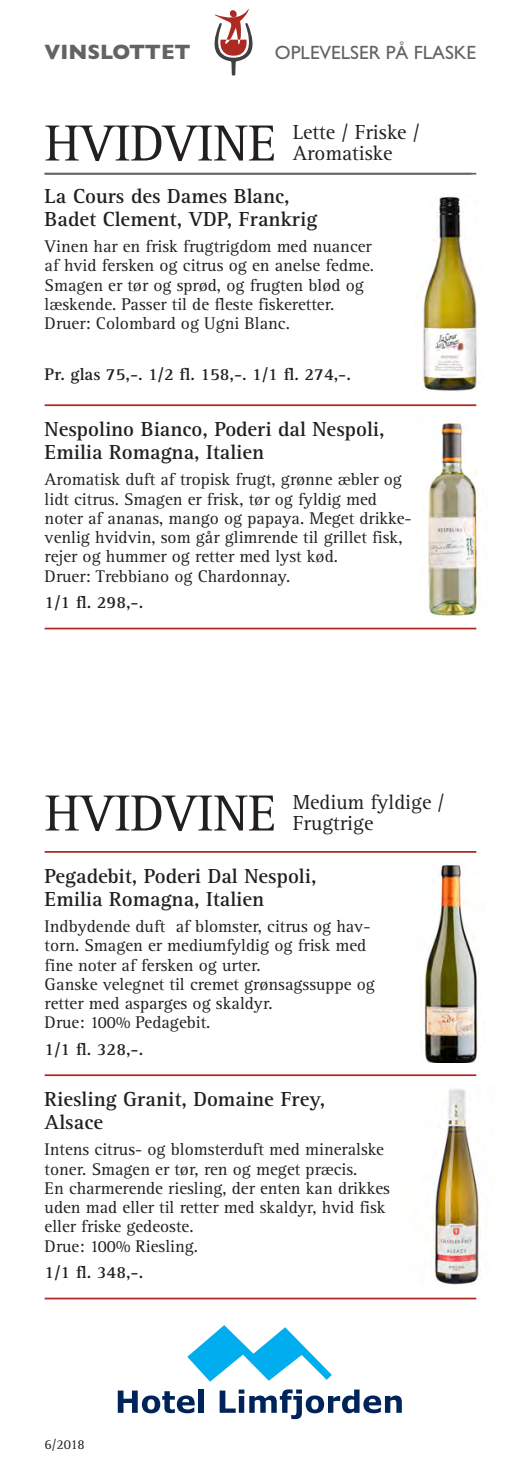
<style>
.page{position:relative;width:521px;height:1474px;background:#fff}
.page>*{position:absolute;margin:0;border:0;box-sizing:border-box;transform-origin:0 0}
.t1{font:52.5px "Rotis Serif";color:#231f20}
.t2{font:700 21px/22.8px "Rotis Serif";color:#231f20}
.t3{font:21px/21px "Rotis Serif";color:#231f20}
.t4{font:700 21px "Gill Sans";color:#636366}
.t5{font:19.25px "Gill Sans";color:#636366}
.t6{font:17.5px/19.2px "Rotis Serif";color:#231f20}
.t7{font:700 17.5px "Rotis Serif";color:#231f20}
.t8{font:14px "Rotis Serif";color:#231f20}
</style>
<div class="page">
<svg style="left:215px;top:9px;width:37px;height:66px"></svg>
<hr style="left:45px;top:173px;width:431px;height:1px;background:#636366">
<svg style="left:118px;top:1390px;width:77px;height:23px"></svg>
<div style="left:198px;top:1389px;width:6px;height:23px;background:#002359"></div>
<svg style="left:220px;top:1389px;width:182px;height:29px"></svg>
<svg style="left:187px;top:1325px;width:145px;height:56px"></svg>
<img style="left:421px;top:196px;width:58px;height:195px">
<hr style="left:45px;top:404px;width:431px;height:2px;background:#ad2a23">
<img style="left:427px;top:422px;width:53px;height:193px">
<hr style="left:45px;top:627px;width:431px;height:2px;background:#ad2a23">
<hr style="left:45px;top:851px;width:431px;height:1px;background:#ad2a23">
<hr style="left:45px;top:1074px;width:431px;height:2px;background:#ad2a23">
<img style="left:424px;top:865px;width:54px;height:197px">
<img style="left:433px;top:1088px;width:48px;height:197px">
<hr style="left:45px;top:1297px;width:431px;height:2px;background:#ad2a23">
<p class="t4" style="left:45px;top:45px;width:148px">VINSLOTTET</p>
<p class="t5" style="left:275px;top:46px;width:203px">OPLEVELSER PÅ FLASKE</p>
<p class="t1" style="left:45px;top:124px;width:233px">HVIDVINE</p>
<p class="t3" style="left:293px;top:123px;width:128px">Lette / Friske /</p>
<p class="t3" style="left:293px;top:144px;width:101px">Aromatiske</p>
<p class="t2" style="left:45px;top:187px;width:246px">La Cours des Dames Blanc,</p>
<p class="t2" style="left:45px;top:209px;width:274px">Badet Clement, VDP, Frankrig</p>
<p class="t6" style="left:45px;top:238px;width:331px">Vinen har en frisk frugtrigdom med nuancer af hvid fersken og citrus og en anelse fedme.<br>Smagen er tør og sprød, og frugten blød og læskende. Passer til de fleste fiskeretter.</p>
<p class="t6" style="left:45px;top:315px;width:247px">Druer: Colombard og Ugni Blanc.</p>
<p class="t7" style="left:45px;top:368px;width:308px">Pr. glas 75,-. 1/2 fl. 158,-. 1/1 fl. 274,-.</p>
<p class="t2" style="left:45px;top:420px;width:341px">Nespolino Bianco, Poderi dal Nespoli,<br>Emilia Romagna, Italien</p>
<p class="t6" style="left:45px;top:471px;width:368px">Aromatisk duft af tropisk frugt, grønne æbler og lidt citrus. Smagen er frisk, tør og fyldig med noter af ananas, mango og papaya. Meget drikke&shy;venlig hvidvin, som går glimrende til grillet fisk, rejer og hummer og retter med lyst kød.</p>
<p class="t6" style="left:45px;top:568px;width:247px">Druer: Trebbiano og Chardonnay.</p>
<p class="t7" style="left:45px;top:596px;width:100px">1/1 fl. 298,-.</p>
<p class="t1" style="left:45px;top:794px;width:233px">HVIDVINE</p>
<p class="t3" style="left:293px;top:793px;width:153px">Medium fyldige /<br>Frugtrige</p>
<p class="t2" style="left:45px;top:866px;width:273px">Pegadebit, Poderi Dal Nespoli,</p>
<p class="t2" style="left:45px;top:889px;width:221px">Emilia Romagna, Italien</p>
<p class="t6" style="left:45px;top:918px;width:327px">Indbydende duft af blomster, citrus og hav&shy;torn. Smagen er mediumfyldig og frisk med fine noter af fersken og urter.</p>
<p class="t6" style="left:45px;top:976px;width:332px">Ganske velegnet til cremet grønsagssuppe og retter med asparges og skaldyr.</p>
<p class="t6" style="left:45px;top:1014px;width:167px">Drue: 100% Pedagebit.</p>
<p class="t7" style="left:45px;top:1042px;width:100px">1/1 fl. 328,-.</p>
<p class="t2" style="left:45px;top:1089px;width:282px">Riesling Granit, Domaine Frey,</p>
<p class="t2" style="left:45px;top:1112px;width:60px">Alsace</p>
<p class="t6" style="left:45px;top:1141px;width:341px">Intens citrus- og blomsterduft med mineralske</p>
<p class="t6" style="left:45px;top:1160px;width:314px">toner. Smagen er tør, ren og meget præcis.</p>
<p class="t6" style="left:45px;top:1180px;width:347px">En charmerende riesling, der enten kan drikkes uden mad eller til retter med skaldyr, hvid fisk eller friske gedeoste.</p>
<p class="t6" style="left:45px;top:1237px;width:155px">Drue: 100% Riesling.</p>
<p class="t7" style="left:45px;top:1265px;width:100px">1/1 fl. 348,-.</p>
<p class="t8" style="left:45px;top:1439px;width:42px">6/2018</p>
</div>
